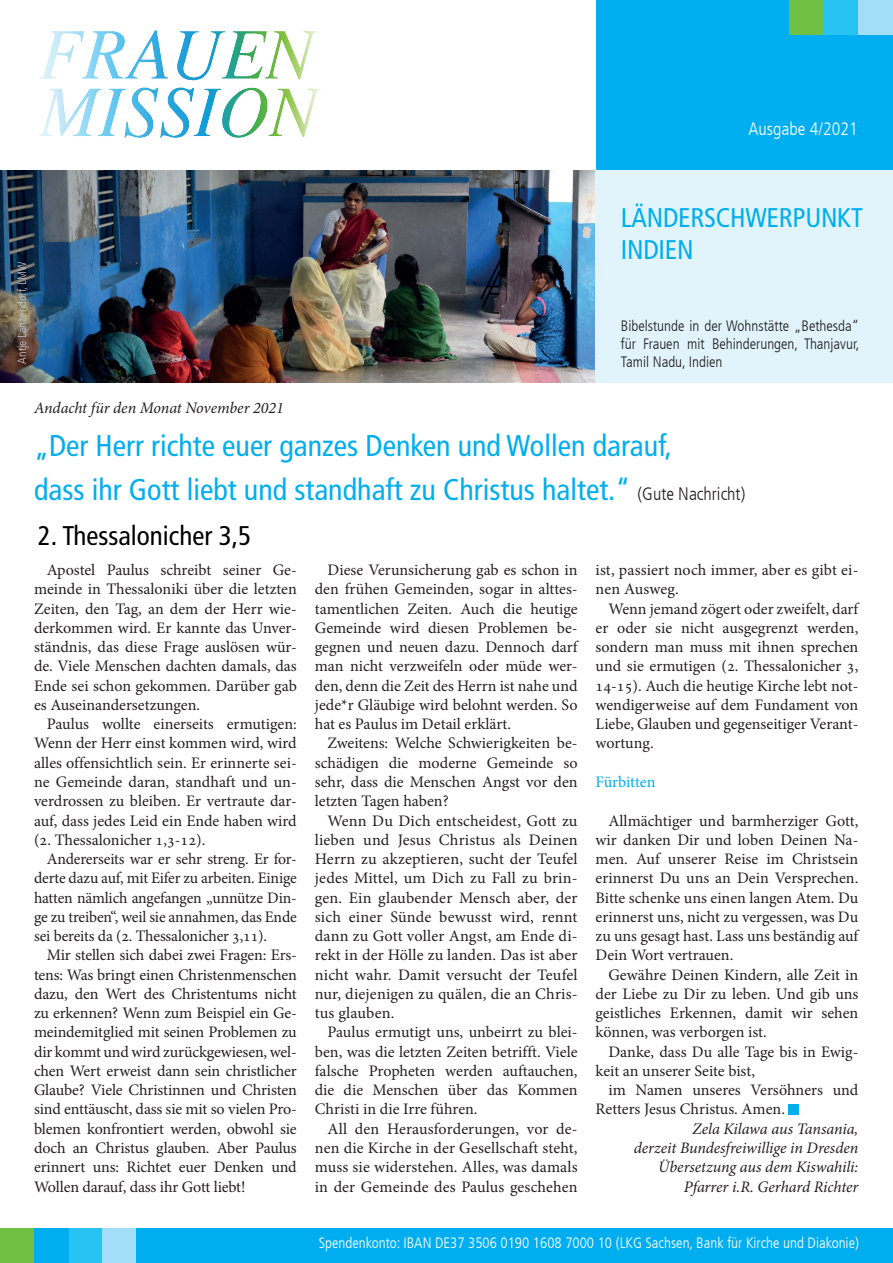
<style>
.page{position:relative;width:893px;height:1263px;background:#fff}
.page>*{position:absolute;margin:0;border:0;box-sizing:border-box;transform-origin:0 0}
.t1{font:condensed 30px/44.5px "Frutiger LT";color:#00aeef}
.t2{font:condensed 27px/32.4px "Frutiger LT";letter-spacing:-.01em;color:#00aeef}
.t3{font:condensed 27px "Frutiger LT";color:#000}
.t4{font:300 condensed 18px "Frutiger LT";color:#fff}
.t5{font:16.05px/19.2px "Minion Pro";color:#231f20;text-align:justify}
.t6{font:italic 16.05px/19.2px "Minion Pro";letter-spacing:-.005em;color:#231f20;text-align:right}
.t7{font:16.05px "Minion Pro";letter-spacing:-.01em;color:#00aeef}
.t8{font:300 condensed 15px/18px "Frutiger LT";color:#231f20;text-align:justify}
.t9{font:300 condensed 15px "Frutiger LT";color:#fff}
.t10{font:300 condensed 12px "Frutiger LT";color:#c1c8d3}
.s1{font-weight:300;font-size:18px;color:#231f20}
</style>
<div class="page">
<img style="left:39px;top:30px;width:282px;height:108px">
<div style="left:596px;top:0;width:297px;height:170px;background:#00aeef"></div>
<div style="left:790px;top:0;width:34px;height:34px;background:#71bf44"></div>
<div style="left:824px;top:0;width:34px;height:34px;background:#27c3f3"></div>
<div style="left:859px;top:0;width:34px;height:34px;background:#a2def8"></div>
<img style="left:0;top:170px;width:595px;height:213px">
<div style="left:0;top:1229px;width:34px;height:34px;background:#71bf44"></div>
<div style="left:68px;top:1229px;width:34px;height:34px;background:#27c3f3"></div>
<div style="left:102px;top:1229px;width:34px;height:34px;background:#a2def8"></div>
<div style="left:34px;top:1229px;width:34px;height:34px;background:#00aeef"></div>
<div style="left:136px;top:1229px;width:756px;height:34px;background:#00aeef"></div>
<div style="left:789px;top:1104px;width:10px;height:10px;background:#00aeef"></div>
<div style="left:595px;top:170px;width:298px;height:213px;background:#e1f4fc"></div>
<p class="t4" style="left:748px;top:118px;width:111px">Ausgabe 4/2021</p>
<p class="t10" style="left:15px;top:364px;width:103px;rotate:-90deg">Antje Lanzendorf, LMW</p>
<p class="t6" style="left:34px;top:398px;width:251px">Andacht für den Monat November 2021</p>
<h2 class="t2" style="left:621px;top:201px;width:244px">LÄNDERSCHWERPUNKT<br>INDIEN</h2>
<p class="t8" style="left:621px;top:317px;width:240px">Bibelstunde in der Wohnstätte „Bethesda“ für Frauen mit Behinderungen, Thanjavur, Tamil Nadu, Indien</p>
<h1 class="t1" style="left:34px;top:423px;width:713px">„Der Herr richte euer ganzes Denken und Wollen darauf,<br>dass ihr Gott liebt und standhaft zu Christus haltet.“ <span class="s1">(Gute Nachricht)</span></h1>
<h2 class="t3" style="left:38px;top:520px;width:215px">2. Thessalonicher 3,5</h2>
<p class="t5" style="left:34px;top:560px;width:264px;text-indent:13px">Apostel Paulus schreibt seiner Ge&shy;meinde in Thessaloniki über die letzten Zeiten, den Tag, an dem der Herr wie&shy;derkommen wird. Er kannte das Unver&shy;ständnis, das diese Frage auslösen wür&shy;de. Viele Menschen dachten damals, das Ende sei schon gekommen. Darüber gab es Auseinandersetzungen.</p>
<p class="t5" style="left:34px;top:714px;width:264px;text-indent:13px">Paulus wollte einerseits ermutigen:<br>Wenn der Herr einst kommen wird, wird alles offensichtlich sein. Er erinnerte sei&shy;ne Gemeinde daran, standhaft und un&shy;verdrossen zu bleiben. Er vertraute dar&shy;auf, dass jedes Leid ein Ende haben wird (2. Thessalonicher 1,3-12).</p>
<p class="t5" style="left:34px;top:849px;width:264px;text-indent:13px">Andererseits war er sehr streng. Er for&shy;derte dazu auf, mit Eifer zu arbeiten. Einige hatten nämlich angefangen „unnütze Din&shy;ge zu treiben“, weil sie annahmen, das Ende sei bereits da (2. Thessalonicher 3,11).</p>
<p class="t5" style="left:34px;top:946px;width:264px;text-indent:13px">Mir stellen sich dabei zwei Fragen: Ers&shy;tens: Was bringt einen Christenmenschen dazu, den Wert des Christentums nicht zu erkennen? Wenn zum Beispiel ein Ge&shy;meindemitglied mit seinen Problemen zu dir kommt und wird zurückgewiesen, wel&shy;chen Wert erweist dann sein christlicher Glaube? Viele Christinnen und Christen sind enttäuscht, dass sie mit so vielen Pro&shy;blemen konfrontiert werden, obwohl sie doch an Christus glauben. Aber Paulus erinnert uns: Richtet euer Denken und Wollen darauf, dass ihr Gott liebt!</p>
<p class="t5" style="left:315px;top:560px;width:264px;text-indent:13px">Diese Verunsicherung gab es schon in den frühen Gemeinden, sogar in alttes&shy;tamentlichen Zeiten. Auch die heutige Gemeinde wird diesen Problemen be&shy;gegnen und neuen dazu. Dennoch darf man nicht verzweifeln oder müde wer&shy;den, denn die Zeit des Herrn ist nahe und jede*r Gläubige wird belohnt werden. So hat es Paulus im Detail erklärt.</p>
<p class="t5" style="left:315px;top:734px;width:264px;text-indent:13px">Zweitens: Welche Schwierigkeiten be&shy;schädigen die moderne Gemeinde so sehr, dass die Menschen Angst vor den letzten Tagen haben?</p>
<p class="t5" style="left:315px;top:811px;width:264px;text-indent:13px">Wenn Du Dich entscheidest, Gott zu lieben und Jesus Christus als Deinen Herrn zu akzeptieren, sucht der Teufel jedes Mittel, um Dich zu Fall zu brin&shy;gen. Ein glaubender Mensch aber, der sich einer Sünde bewusst wird, rennt dann zu Gott voller Angst, am Ende di&shy;rekt in der Hölle zu landen. Das ist aber nicht wahr. Damit versucht der Teufel nur, diejenigen zu quälen, die an Chris&shy;tus glauben.</p>
<p class="t5" style="left:315px;top:1023px;width:264px;text-indent:13px">Paulus ermutigt uns, unbeirrt zu blei&shy;ben, was die letzten Zeiten betrifft. Viele falsche Propheten werden auftauchen, die die Menschen über das Kommen Christi in die Irre führen.</p>
<p class="t5" style="left:315px;top:1119px;width:264px;text-indent:13px">All den Herausforderungen, vor de&shy;nen die Kirche in der Gesellschaft steht, muss sie widerstehen. Alles, was damals in der Gemeinde des Paulus geschehen</p>
<p class="t5" style="left:596px;top:560px;width:264px">ist, passiert noch immer, aber es gibt ei&shy;nen Ausweg.</p>
<p class="t5" style="left:596px;top:599px;width:264px;text-indent:13px">Wenn jemand zögert oder zweifelt, darf er oder sie nicht ausgegrenzt werden, sondern man muss mit ihnen sprechen und sie ermutigen (2. Thessalonicher 3, 14-15). Auch die heutige Kirche lebt not&shy;wendigerweise auf dem Fundament von Liebe, Glauben und gegenseitiger Verant&shy;wortung.</p>
<p class="t7" style="left:596px;top:771px;width:61px">Fürbitten</p>
<p class="t5" style="left:596px;top:811px;width:264px;text-indent:13px">Allmächtiger und barmherziger Gott, wir danken Dir und loben Deinen Na&shy;men. Auf unserer Reise im Christsein erinnerst Du uns an Dein Versprechen.<br>Bitte schenke uns einen langen Atem. Du erinnerst uns, nicht zu vergessen, was Du zu uns gesagt hast. Lass uns beständig auf Dein Wort vertrauen.</p>
<p class="t5" style="left:596px;top:965px;width:264px;text-indent:13px">Gewähre Deinen Kindern, alle Zeit in der Liebe zu Dir zu leben. Und gib uns geistliches Erkennen, damit wir sehen können, was verborgen ist.</p>
<p class="t5" style="left:596px;top:1042px;width:264px;text-indent:13px">Danke, dass Du alle Tage bis in Ewig&shy;keit an unserer Seite bist,</p>
<p class="t5" style="left:596px;top:1080px;width:264px;text-indent:13px">im Namen unseres Versöhners und<br>Retters Jesus Christus. Amen.</p>
<p class="t6" style="left:634px;top:1119px;width:226px">Zela Kilawa aus Tansania,<br>derzeit Bundesfreiwillige in Dresden<br>Übersetzung aus dem Kiswahili:<br>Pfarrer i.R. Gerhard Richter</p>
<p class="t9" style="left:319px;top:1234px;width:542px">Spendenkonto: IBAN DE37 3506 0190 1608 7000 10 (LKG Sachsen, Bank für Kirche und Diakonie)</p>
</div>
